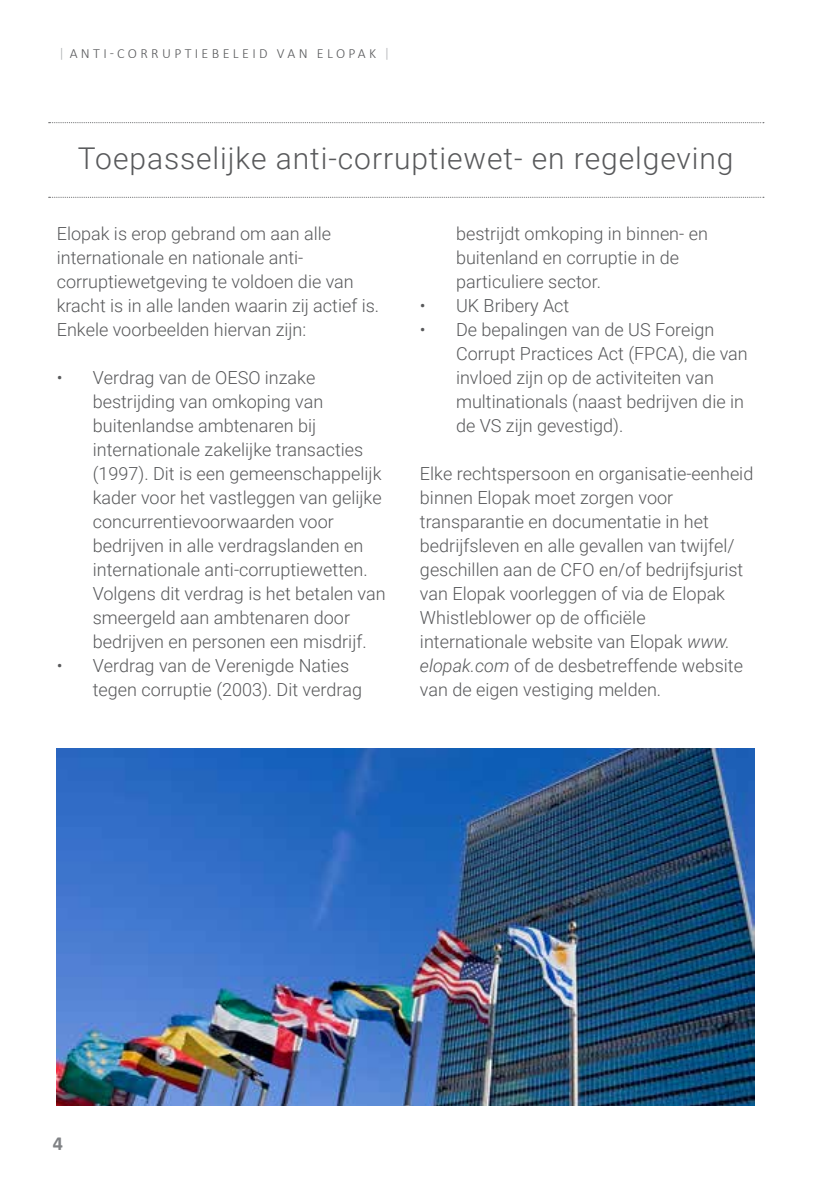
<style>
.page{position:relative;width:840px;height:1191px;background:#fff}
.page>*{position:absolute;margin:0;border:0;box-sizing:border-box;transform-origin:0 0}
.t1{font:300 30px "Roboto";letter-spacing:.03em;color:#58595b}
.t2{font:700 20px "Calibri";color:#808285}
.t3{font:300 18px/24px "Roboto";color:#58595b}
.t4{font:300 14px "Calibri";letter-spacing:.24em;color:#58595b}
.s1{font-family:"Roboto";color:#a7a9ac}
.s2{font-style:italic}
</style>
<div class="page">
<svg style="left:49px;top:122px;width:714px;height:1px"></svg>
<svg style="left:49px;top:197px;width:714px;height:1px"></svg>
<img style="left:57px;top:748px;width:697px;height:358px">
<p class="t4" style="left:60px;top:45px;width:329px"><span class="s1">|</span> ANTI-CORRUPTIEBELEID VAN ELOPAK <span class="s1">|</span></p>
<h1 class="t1" style="left:78px;top:137px;width:656px">Toepasselijke anti-corruptiewet- en regelgeving</h1>
<p class="t3" style="left:57px;top:221px;width:324px">Elopak is erop gebrand om aan alle internationale en nationale anti&shy;corruptiewetgeving te voldoen die van kracht is in alle landen waarin zij actief is.<br>Enkele voorbeelden hiervan zijn:</p>
<p class="t3" style="left:93px;top:365px;width:294px;text-indent:-36px">• Verdrag van de OESO inzake bestrijding van omkoping van buitenlandse ambtenaren bij internationale zakelijke transacties (1997). Dit is een gemeenschappelijk kader voor het vastleggen van gelijke concurrentievoorwaarden voor bedrijven in alle verdragslanden en internationale anti-corruptiewetten.<br>Volgens dit verdrag is het betalen van smeergeld aan ambtenaren door bedrijven en personen een misdrijf.</p>
<p class="t3" style="left:93px;top:653px;width:270px;text-indent:-36px">• Verdrag van de Verenigde Naties tegen corruptie (2003). Dit verdrag</p>
<p class="t3" style="left:456px;top:221px;width:253px">bestrijdt omkoping in binnen- en buitenland en corruptie in de particuliere sector.</p>
<p class="t3" style="left:420px;top:293px;width:151px">• UK Bribery Act</p>
<p class="t3" style="left:456px;top:317px;width:293px;text-indent:-36px">• De bepalingen van de US Foreign Corrupt Practices Act (FPCA), die van invloed zijn op de activiteiten van multinationals (naast bedrijven die in de VS zijn gevestigd).</p>
<p class="t3" style="left:420px;top:461px;width:335px">Elke rechtspersoon en organisatie-eenheid binnen Elopak moet zorgen voor transparantie en documentatie in het bedrijfsleven en alle gevallen van twijfel/ geschillen aan de CFO en/of bedrijfsjurist van Elopak voorleggen of via de Elopak Whistleblower op de officiële internationale website van Elopak <span class="s2">www. elopak.com</span> of de desbetreffende website van de eigen vestiging melden.</p>
<p class="t2" style="left:53px;top:1130px;width:12px">4</p>
</div>
